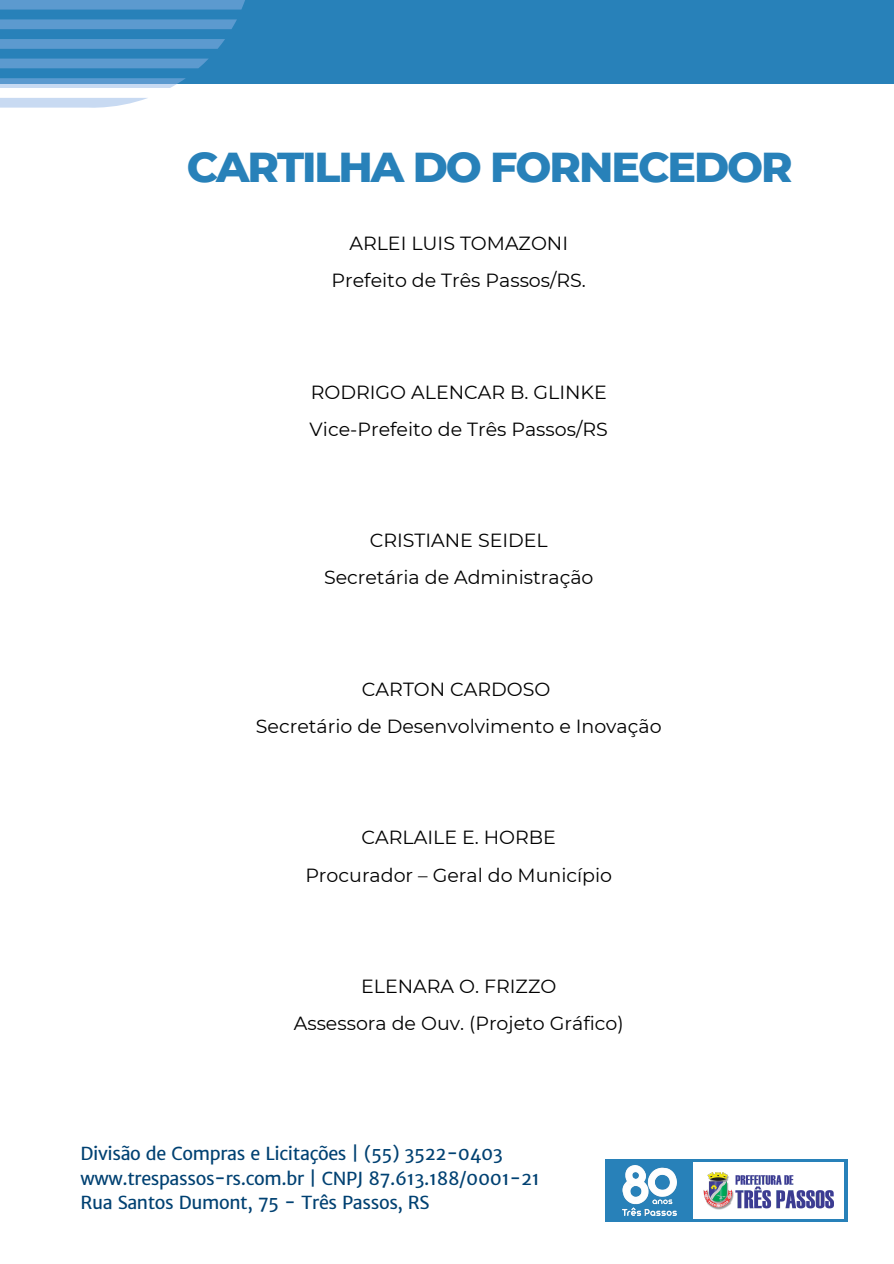
<style>
.page{position:relative;width:894px;height:1264px;background:#fff}
.page>*{position:absolute;margin:0;border:0;box-sizing:border-box;transform-origin:0 0}
.t1{font:800 42.6px "Montserrat";letter-spacing:-.05em;color:#2881b9}
.t2{font:19.05px "Montserrat";color:#000}
.t3{font:18px "Merriweather Sans";letter-spacing:-.02em;color:#004172}
</style>
<div class="page">
<div style="left:0;top:0;width:893px;height:84px;background:#2881b9"></div>
<div style="left:605px;top:1159px;width:242px;height:62px;background:#2881b9"></div>
<div style="left:693px;top:1162px;width:151px;height:56px;background:#fff"></div>
<img style="left:703px;top:1172px;width:130px;height:38px">
<img style="left:622px;top:1165px;width:54px;height:50px">
<svg style="left:0;top:0;width:245px;height:10px;background:#5998cd"></svg>
<svg style="left:0;top:19px;width:237px;height:10px;background:#5998cd"></svg>
<svg style="left:0;top:39px;width:225px;height:10px;background:#5999ce"></svg>
<div style="left:0;top:59px;width:208px;height:9px;background:#5c9acf"></div>
<svg style="left:0;top:78px;width:186px;height:10px;background:#86b3dc"></svg>
<svg style="left:0;top:98px;width:147px;height:9px"></svg>
<p class="t1" style="left:187px;top:141px;width:607px">CARTILHA DO FORNECEDOR</p>
<p class="t2" style="left:349px;top:232px;width:220px">ARLEI LUIS TOMAZONI</p>
<p class="t2" style="left:331px;top:269px;width:256px">Prefeito de Três Passos/RS.</p>
<p class="t2" style="left:310px;top:380px;width:297px">RODRIGO ALENCAR B. GLINKE</p>
<p class="t2" style="left:309px;top:417px;width:299px">Vice-Prefeito de Três Passos/RS</p>
<p class="t2" style="left:369px;top:529px;width:179px">CRISTIANE SEIDEL</p>
<p class="t2" style="left:324px;top:566px;width:271px">Secretária de Administração</p>
<p class="t2" style="left:362px;top:677px;width:190px">CARTON CARDOSO</p>
<p class="t2" style="left:256px;top:714px;width:407px">Secretário de Desenvolvimento e Inovação</p>
<p class="t2" style="left:361px;top:826px;width:196px">CARLAILE E. HORBE</p>
<p class="t2" style="left:305px;top:863px;width:308px">Procurador – Geral do Município</p>
<p class="t2" style="left:361px;top:974px;width:196px">ELENARA O. FRIZZO</p>
<p class="t2" style="left:294px;top:1011px;width:331px">Assessora de Ouv. (Projeto Gráfico)</p>
<h1 class="t3" style="left:80px;top:1141px;width:424px">Divisão de Compras e Licitações | (55) 3522-0403</h1>
<p class="t3" style="left:80px;top:1166px;width:461px">www.trespassos-rs.com.br | CNPJ 87.613.188/0001-21</p>
<p class="t3" style="left:80px;top:1191px;width:350px">Rua Santos Dumont, 75 - Três Passos, RS</p>
</div>
